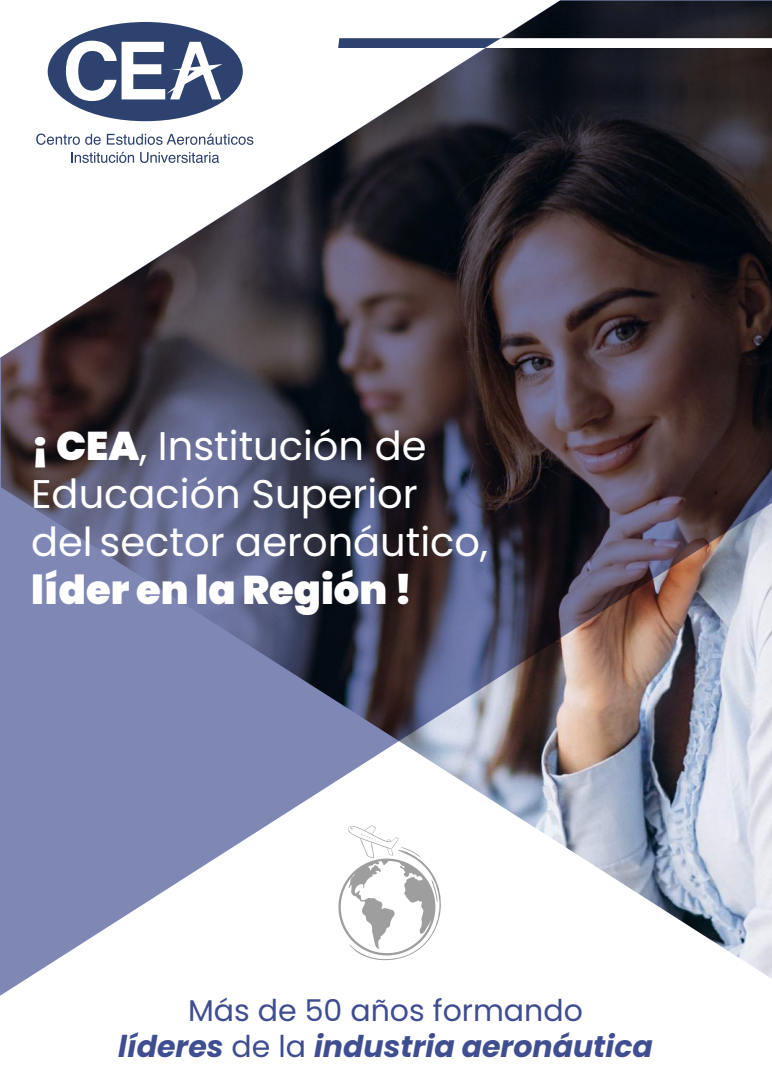
<style>
.page{position:relative;width:772px;height:1085px;background:#fff}
.page>*{position:absolute;margin:0;border:0;box-sizing:border-box;transform-origin:0 0}
.t1{font:40px/48px "Poppins";color:#fff}
.t2{font:900 40px "Poppins";color:#fff}
.t3{font:italic 700 30px/36.2px "Poppins";color:#3f4d91;text-align:center}
.s1{font-weight:900}
.s2{font-weight:400;font-style:normal}
</style>
<div class="page">
<img style="left:0;top:0;width:772px;height:996px">
<svg style="left:0;top:0;width:560px;height:358px"></svg>
<svg style="left:338px;top:38px;width:434px;height:10px"></svg>
<svg style="left:48px;top:22px;width:195px;height:99px"></svg>
<svg style="left:71px;top:152px;width:63px;height:11px"></svg>
<svg style="left:140px;top:152px;width:79px;height:11px"></svg>
<svg style="left:36px;top:134px;width:65px;height:11px"></svg>
<svg style="left:107px;top:134px;width:146px;height:11px"></svg>
<svg style="left:338px;top:825px;width:103px;height:135px"></svg>
<p class="t1" style="left:31px;top:422px;width:459px"><span class="s1">¡ CEA</span>, Institución de<br>Educación Superior del sector aeronáutico,</p>
<p class="t2" style="left:31px;top:567px;width:383px">líder en la Región !</p>
<p class="t3" style="left:118px;top:993px;width:536px"><span class="s2">Más de 50 años formando<br></span>líderes <span class="s2">de la</span> industria aeronáutica</p>
</div>
